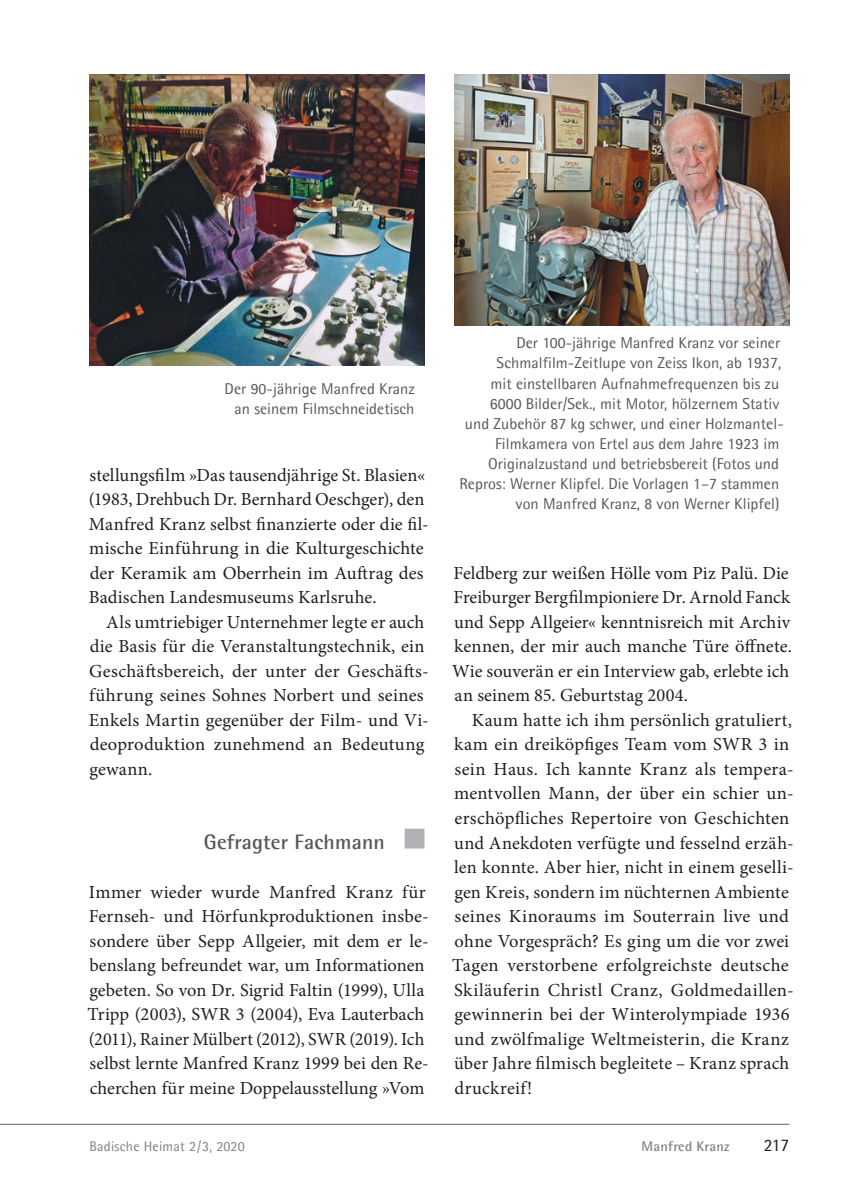
<style>
.page{position:relative;width:844px;height:1191px;background:#fff}
.page>*{position:absolute;margin:0;border:0;box-sizing:border-box;transform-origin:0 0}
.t1{font:700 21px "Agfa Rotis Semisans";letter-spacing:.01em;color:#57585a}
.t2{font:18.38px/24.5px "Minion Pro";letter-spacing:.01em;color:#1d1e1f}
.t3{font:18.38px "Minion Pro";letter-spacing:.03em;color:#1d1e1f}
.t4{font:17.5px "Agfa Rotis Semisans";color:#1d1e1f}
.t5{font:15.75px/20.1px "Agfa Rotis Semisans";letter-spacing:.005em;color:#57585a;text-align:right}
.t6{font:14px "Agfa Rotis Semisans";letter-spacing:.015em;color:#808285}
.t7{font:700 14px "Agfa Rotis Semisans";letter-spacing:.015em;color:#808285}
</style>
<div class="page">
<hr style="left:0;top:1124px;width:789px;height:1px;background:#636366">
<div style="left:404px;top:828px;width:20px;height:20px;background:#b0b1b5"></div>
<img style="left:89px;top:75px;width:335px;height:291px">
<img style="left:454px;top:74px;width:335px;height:252px">
<p class="t5" style="left:224px;top:378px;width:192px">Der 90-jährige Manfred Kranz an seinem Filmschneidetisch</p>
<p class="t2" style="left:90px;top:464px;width:337px">stellungsfilm »Das tausendjährige St. Blasien«</p>
<p class="t2" style="left:89px;top:489px;width:337px">(1983, Drehbuch Dr. Bernhard Oeschger), den</p>
<p class="t2" style="left:89px;top:513px;width:341px">Manfred Kranz selbst finanzierte oder die fil-</p>
<p class="t2" style="left:89px;top:538px;width:336px">mische Einführung in die Kulturgeschichte</p>
<p class="t2" style="left:90px;top:562px;width:335px">der Keramik am Oberrhein im Auftrag des</p>
<p class="t2" style="left:89px;top:587px;width:289px">Badischen Landesmuseums Karlsruhe.</p>
<p class="t2" style="left:106px;top:611px;width:319px">Als umtriebiger Unternehmer legte er auch</p>
<p class="t2" style="left:90px;top:636px;width:336px">die Basis für die Veranstaltungstechnik, ein</p>
<p class="t2" style="left:89px;top:660px;width:341px">Geschäftsbereich, der unter der Geschäfts-</p>
<p class="t2" style="left:89px;top:685px;width:336px">führung seines Sohnes Norbert und seines</p>
<p class="t2" style="left:89px;top:709px;width:341px">Enkels Martin gegenüber der Film- und Vi-</p>
<p class="t2" style="left:90px;top:734px;width:336px">deoproduktion zunehmend an Bedeutung</p>
<p class="t2" style="left:89px;top:758px;width:64px">gewann.</p>
<p class="t1" style="left:204px;top:828px;width:182px">Gefragter Fachmann</p>
<p class="t2" style="left:87px;top:881px;width:343px">Immer wieder wurde Manfred Kranz für Fernseh- und Hörfunkproduktionen insbe&shy;sondere über Sepp Allgeier, mit dem er le&shy;benslang befreundet war, um Informationen gebeten. So von Dr. Sigrid Faltin (1999), Ulla Tripp (2003), SWR 3 (2004), Eva Lauterbach (2011), Rainer Mülbert (2012), SWR (2019). Ich selbst lernte Manfred Kranz 1999 bei den Re&shy;cherchen für meine Doppelausstellung »Vom</p>
<p class="t5" style="left:459px;top:333px;width:326px">Der 100-jährige Manfred Kranz vor seiner Schmalfilm-Zeitlupe von Zeiss Ikon, ab 1937,<br>mit einstellbaren Aufnahmefrequenzen bis zu<br>6000 Bilder/Sek., mit Motor, hölzernem Stativ<br>und Zubehör 87 kg schwer, und einer Holzmantel-Filmkamera von Ertel aus dem Jahre 1923 im Originalzustand und betriebsbereit (Fotos und Repros: Werner Klipfel. Die Vorlagen 1–7 stammen von Manfred Kranz, 8 von Werner Klipfel)</p>
<p class="t2" style="left:453px;top:562px;width:336px">Feldberg zur weißen Hölle vom Piz Palü. Die</p>
<p class="t2" style="left:453px;top:587px;width:338px">Freiburger Bergfilmpioniere Dr. Arnold Fanck</p>
<p class="t2" style="left:454px;top:611px;width:337px">und Sepp Allgeier« kenntnisreich mit Archiv</p>
<p class="t2" style="left:454px;top:636px;width:339px">kennen, der mir auch manche Türe öffnete.</p>
<p class="t2" style="left:452px;top:660px;width:339px">Wie souverän er ein Interview gab, erlebte ich</p>
<p class="t2" style="left:454px;top:685px;width:235px">an seinem 85. Geburtstag 2004.</p>
<p class="t2" style="left:472px;top:709px;width:321px">Kaum hatte ich ihm persönlich gratuliert,</p>
<p class="t2" style="left:454px;top:734px;width:336px">kam ein dreiköpfiges Team vom SWR 3 in</p>
<p class="t2" style="left:454px;top:758px;width:340px">sein Haus. Ich kannte Kranz als tempera-</p>
<p class="t2" style="left:454px;top:783px;width:341px">mentvollen Mann, der über ein schier un-</p>
<p class="t2" style="left:454px;top:807px;width:336px">erschöpfliches Repertoire von Geschichten</p>
<p class="t2" style="left:454px;top:832px;width:341px">und Anekdoten verfügte und fesselnd erzäh-</p>
<p class="t2" style="left:454px;top:856px;width:341px">len konnte. Aber hier, nicht in einem geselli-</p>
<p class="t2" style="left:454px;top:881px;width:336px">gen Kreis, sondern im nüchternen Ambiente</p>
<p class="t2" style="left:454px;top:905px;width:336px">seines Kinoraums im Souterrain live und</p>
<p class="t2" style="left:454px;top:930px;width:336px">ohne Vorgespräch? Es ging um die vor zwei</p>
<p class="t2" style="left:452px;top:954px;width:338px">Tagen verstorbene erfolgreichste deutsche</p>
<p class="t3" style="left:454px;top:982px;width:341px">Skiläuferin Christl Cranz, Goldmedaillen-</p>
<p class="t2" style="left:454px;top:1003px;width:337px">gewinnerin bei der Winterolympiade 1936</p>
<p class="t2" style="left:454px;top:1027px;width:336px">und zwölfmalige Weltmeisterin, die Kranz</p>
<p class="t2" style="left:454px;top:1052px;width:337px">über Jahre filmisch begleitete – Kranz sprach</p>
<p class="t2" style="left:454px;top:1077px;width:79px">druckreif!</p>
<p class="t6" style="left:89px;top:1137px;width:157px">Badische Heimat 2 / 3, 2020</p>
<p class="t7" style="left:641px;top:1137px;width:89px">Manfred Kranz</p>
<p class="t4" style="left:763px;top:1134px;width:27px">217</p>
</div>
